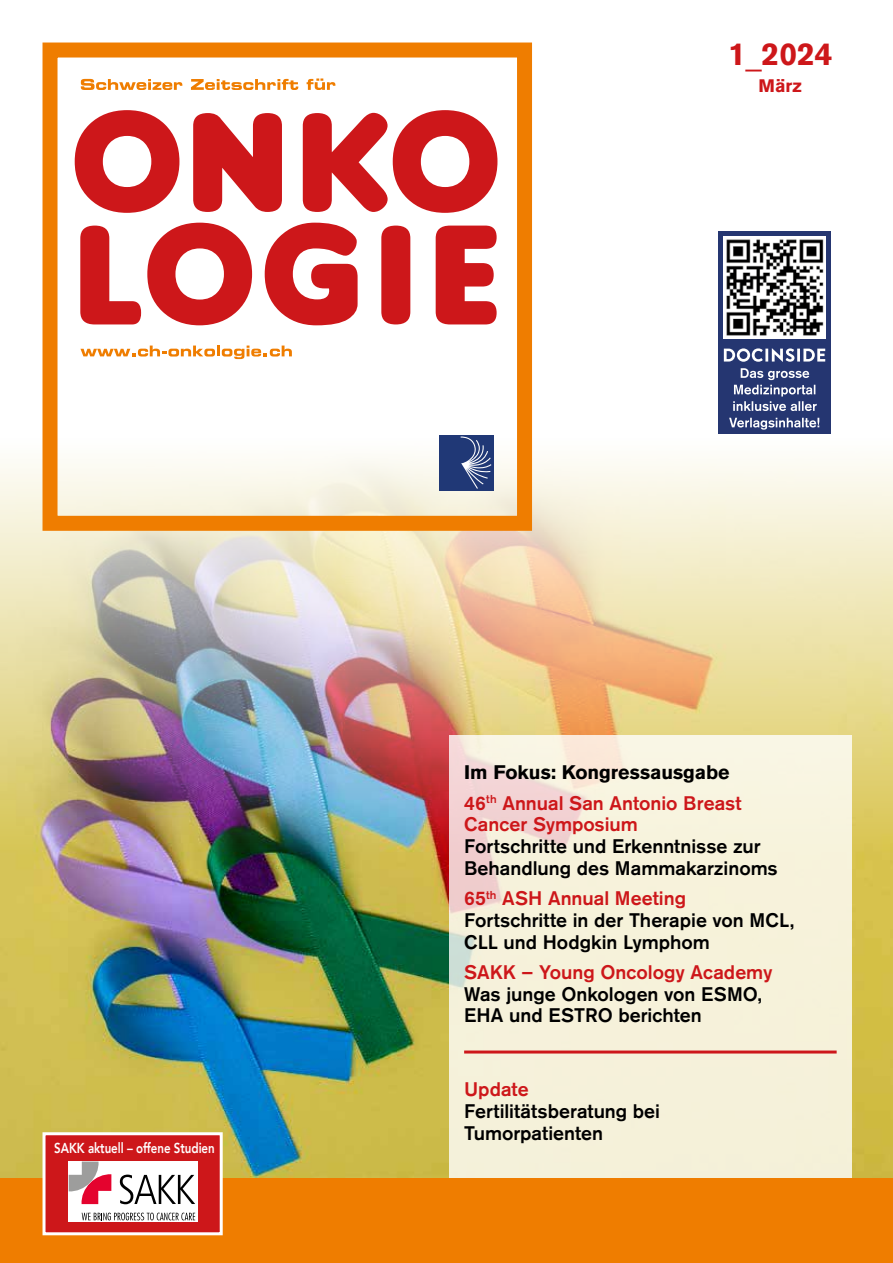
<style>
.page{position:relative;width:893px;height:1263px;background:#fff}
.page>*{position:absolute;margin:0;border:0;box-sizing:border-box;transform-origin:0 0}
.t1{font:700 31.5px "Akzidenz Grotesk BQ";color:#cd171a}
.t2{font:500 19.5px/21.8px "Akzidenz Grotesk BQ";color:#000}
.t3{font:500 19.5px/30.3px "Akzidenz Grotesk BQ";color:#cd171a}
.t4{font:700 18px "Akzidenz Grotesk BQ";color:#cd171a}
.t5{font:800 14.4px "Avenir";letter-spacing:-.005em;color:#fff;scale:.8 1}
.s1{font-weight:400;font-stretch:condensed}
.s2{font-weight:700;color:#000}
.s3{color:#cd171a}
</style>
<div class="page">
<img style="left:0;top:855px;width:893px;height:323px">
<div style="left:0;top:1178px;width:893px;height:85px;background:#ef7d00"></div>
<img style="left:0;top:436px;width:893px;height:419px">
<div style="left:43px;top:1132px;width:180px;height:103px;background:#cd171a;border:3px solid #fff"></div>
<div style="left:69px;top:1161px;width:129px;height:61px;background:#fff"></div>
<svg style="left:69px;top:1161px;width:42px;height:43px"></svg>
<svg style="left:120px;top:1174px;width:75px;height:30px"></svg>
<svg style="left:82px;top:1212px;width:113px;height:8px"></svg>
<div style="left:43px;top:43px;width:489px;height:488px;border:15px solid #ef7d00"></div>
<svg style="left:81px;top:79px;width:101px;height:11px"></svg>
<svg style="left:191px;top:79px;width:107px;height:11px"></svg>
<svg style="left:307px;top:78px;width:28px;height:12px"></svg>
<svg style="left:75px;top:110px;width:104px;height:103px"></svg>
<svg style="left:193px;top:113px;width:89px;height:99px"></svg>
<svg style="left:303px;top:110px;width:194px;height:103px"></svg>
<svg style="left:80px;top:226px;width:61px;height:98px"></svg>
<svg style="left:147px;top:223px;width:105px;height:102px"></svg>
<svg style="left:265px;top:223px;width:93px;height:102px"></svg>
<svg style="left:381px;top:226px;width:29px;height:98px;background:#cf2124"></svg>
<svg style="left:436px;top:226px;width:61px;height:98px"></svg>
<svg style="left:80px;top:346px;width:212px;height:13px"></svg>
<div style="left:439px;top:435px;width:54px;height:55px;background:#203876"></div>
<svg style="left:461px;top:436px;width:30px;height:53px"></svg>
<svg style="left:449px;top:736px;width:402px;height:442px;background:#f5efda"></svg>
<hr style="left:464px;top:1050px;width:373px;height:3px;background:#cd171a">
<div style="left:718px;top:231px;width:113px;height:203px;background:#253671"></div>
<img style="left:724px;top:236px;width:102px;height:102px">
<svg style="left:724px;top:348px;width:101px;height:14px"></svg>
<svg style="left:729px;top:418px;width:90px;height:12px"></svg>
<svg style="left:733px;top:368px;width:84px;height:43px"></svg>
<img style="left:725px;top:238px;width:100px;height:100px">
<h1 class="t1" style="left:728px;top:36px;width:106px">1<span class="s1">_</span>2024</h1>
<p class="t4" style="left:758px;top:75px;width:45px">März</p>
<p class="t5" style="left:54px;top:1137px;width:202px">SAKK aktuell – offene Studien</p>
<p class="t3" style="left:464px;top:757px;width:279px"><span class="s2">Im Fokus: Kongressausgabe<br></span>46<sup>th</sup> Annual San Antonio Breast</p>
<p class="t3" style="left:464px;top:809px;width:175px">Cancer Symposium</p>
<p class="t2" style="left:464px;top:835px;width:315px">Fortschritte und Erkenntnisse zur<br>Behandlung des Mammakarzinoms</p>
<p class="t2" style="left:464px;top:887px;width:332px"><span class="s3">65</span><sup>th</sup> <span class="s3">ASH Annual Meeting<br></span>Fortschritte in der Therapie von MCL,<br>CLL und Hodgkin Lymphom</p>
<p class="t3" style="left:464px;top:956px;width:310px">SAKK – Young Oncology Academy</p>
<p class="t2" style="left:464px;top:982px;width:299px">Was junge Onkologen von ESMO,<br>EHA und ESTRO berichten</p>
<p class="t3" style="left:464px;top:1074px;width:66px">Update</p>
<p class="t2" style="left:464px;top:1100px;width:198px">Fertilitätsberatung bei<br>Tumorpatienten</p>
</div>
